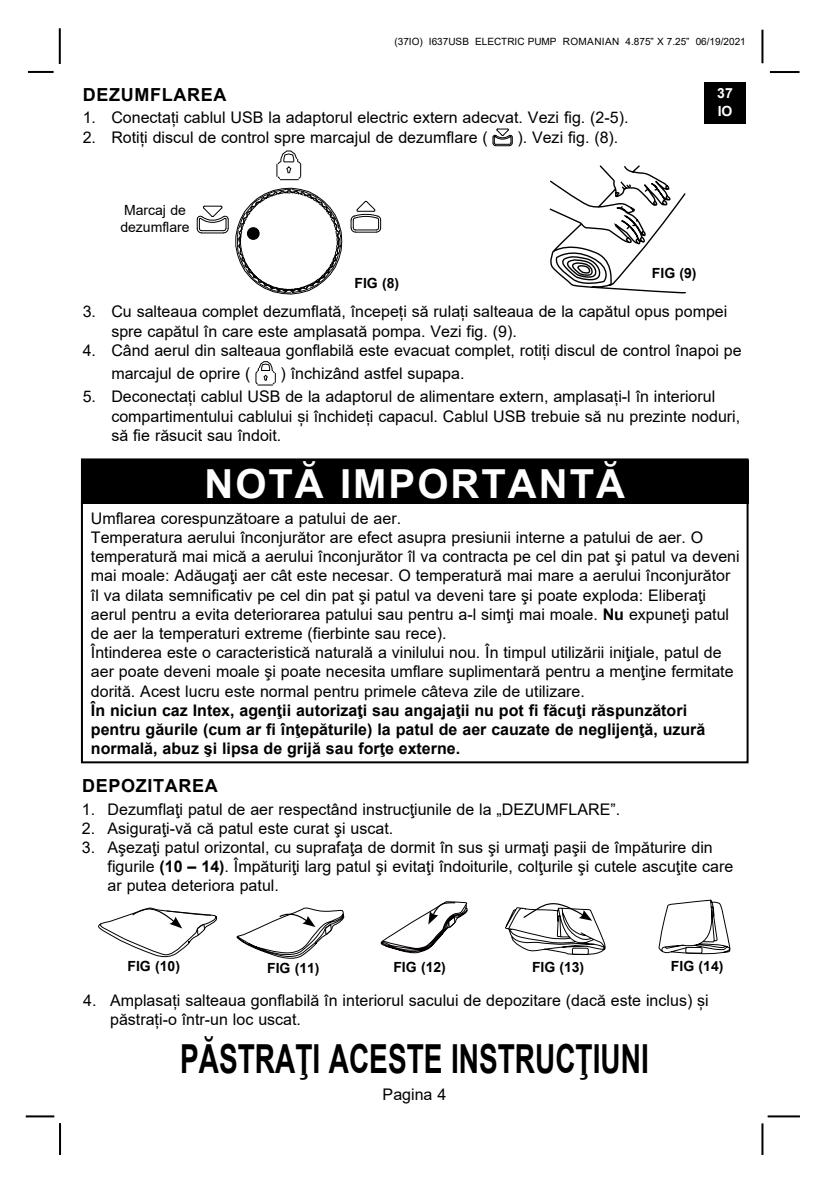
<style>
.page{position:relative;width:836px;height:1191px;background:#fff}
.page>*{position:absolute;margin:0;border:0;box-sizing:border-box;transform-origin:0 0}
.t1{font:700 40px "Arial";color:#000;scale:.7 1}
.t2{font:700 40px "Arial";letter-spacing:.05em;color:#fff}
.t3{font:700 18px "Arial";letter-spacing:.035em;color:#000}
.t4{font:16px/19.2px "Arial";color:#000}
.t5{font:700 16px/19.2px "Arial";color:#000}
.t6{font:700 14px "Arial";color:#000}
.t7{font:14px/16.8px "Arial";color:#000}
.t8{font:700 14px/18px "Arial";color:#fff}
.t9{font:10px "Arial";color:#000}
.s1{font-weight:700}
</style>
<div class="page">
<hr style="left:767px;top:1115px;width:32px;height:2px;background:#000">
<hr style="left:769px;top:71px;width:30px;height:2px;background:#000">
<hr style="left:761px;top:30px;width:2px;height:33px;background:#000">
<hr style="left:761px;top:1123px;width:2px;height:32px;background:#000">
<hr style="left:28px;top:71px;width:26px;height:2px;background:#000">
<hr style="left:59px;top:28px;width:2px;height:36px;background:#000">
<hr style="left:59px;top:1123px;width:2px;height:32px;background:#000">
<hr style="left:26px;top:1115px;width:28px;height:2px;background:#000">
<div style="left:704px;top:83px;width:41px;height:41px;background:#000"></div>
<svg style="left:492px;top:128px;width:20px;height:18px"></svg>
<svg style="left:255px;top:361px;width:21px;height:25px"></svg>
<svg style="left:549px;top:165px;width:136px;height:128px"></svg>
<svg style="left:276px;top:150px;width:25px;height:30px"></svg>
<svg style="left:235px;top:188px;width:107px;height:107px"></svg>
<div style="left:247px;top:228px;width:12px;height:11px;background:#020202;border-radius:50%"></div>
<div style="left:247px;top:227px;width:12px;height:13px;border:1px solid #000;border-radius:50%"></div>
<svg style="left:196px;top:205px;width:33px;height:29px"></svg>
<svg style="left:350px;top:201px;width:31px;height:32px"></svg>
<svg style="left:658px;top:899px;width:72px;height:55px"></svg>
<svg style="left:380px;top:901px;width:87px;height:53px"></svg>
<svg style="left:98px;top:907px;width:247px;height:52px"></svg>
<svg style="left:505px;top:903px;width:101px;height:52px"></svg>
<div style="left:81px;top:458px;width:667px;height:305px;border:2px solid #000"></div>
<div style="left:81px;top:460px;width:667px;height:44px;background:#000"></div>
<p class="t9" style="left:394px;top:35px;width:353px">(37IO) I637USB ELECTRIC PUMP Romanian 4.875” X 7.25” 06/19/2021</p>
<p class="t3" style="left:83px;top:82px;width:145px">DEZUMFLAREA</p>
<p class="t4" style="left:83px;top:108px;width:547px">1. Conectați cablul USB la adaptorul electric extern adecvat. Vezi fig. (2-5).</p>
<p class="t4" style="left:83px;top:128px;width:406px">2. Rotiți discul de control spre marcajul de dezumflare (</p>
<p class="t4" style="left:517px;top:128px;width:102px">). Vezi fig. (8).</p>
<p class="t7" style="left:120px;top:201px;width:71px">Marcaj de dezumflare</p>
<p class="t6" style="left:354px;top:273px;width:46px">FIG (8)</p>
<p class="t8" style="left:717px;top:85px;width:17px">37<br>IO</p>
<p class="t6" style="left:651px;top:263px;width:46px">FIG (9)</p>
<p class="t4" style="left:111px;top:302px;width:617px;text-indent:-29px">3. Cu salteaua complet dezumflată, începeți să rulați salteaua de la capătul opus pompei spre capătul în care este amplasată pompa. Vezi fig. (9).</p>
<p class="t4" style="left:111px;top:338px;width:631px;line-height:23.2px;text-indent:-29px">4. Când aerul din salteaua gonflabilă este evacuat complet, rotiți discul de control înapoi pe marcajul de oprire (</p>
<p class="t4" style="left:280px;top:364px;width:185px">) închizând astfel supapa.</p>
<p class="t4" style="left:111px;top:387px;width:630px;text-indent:-29px">5. Deconectați cablul USB de la adaptorul de alimentare extern, amplasați-l în interiorul compartimentului cablului și închideți capacul. Cablul USB trebuie să nu prezinte noduri, să fie răsucit sau îndoit.</p>
<h1 class="t2" style="left:204px;top:455px;width:422px">NOTĂ IMPORTANTĂ</h1>
<p class="t4" style="left:91px;top:508px;width:650px">Umflarea corespunzătoare a patului de aer.<br>Temperatura aerului înconjurător are efect asupra presiunii interne a patului de aer. O temperatură mai mică a aerului înconjurător îl va contracta pe cel din pat şi patul va deveni mai moale: Adăugaţi aer cât este necesar. O temperatură mai mare a aerului înconjurător îl va dilata semnificativ pe cel din pat şi patul va deveni tare şi poate exploda: Eliberaţi aerul pentru a evita deteriorarea patului sau pentru a-l simţi mai moale. <span class="s1">Nu</span> expuneţi patul de aer la temperaturi extreme (fierbinte sau rece).<br>Întinderea este o caracteristică naturală a vinilului nou. În timpul utilizării iniţiale, patul de aer poate deveni moale şi poate necesita umflare suplimentară pentru a menţine fermitate dorită. Acest lucru este normal pentru primele câteva zile de utilizare.</p>
<p class="t5" style="left:91px;top:700px;width:615px">În niciun caz Intex, agenţii autorizaţi sau angajaţii nu pot fi făcuţi răspunzători pentru găurile (cum ar fi înţepăturile) la patul de aer cauzate de neglijenţă, uzură normală, abuz şi lipsa de grijă sau forţe externe.</p>
<p class="t3" style="left:82px;top:773px;width:137px">DEPOZITAREA</p>
<p class="t4" style="left:82px;top:799px;width:539px">1. Dezumflaţi patul de aer respectând instrucţiunile de la „DEZUMFLARE”.</p>
<p class="t4" style="left:82px;top:818px;width:313px">2. Asiguraţi-vă că patul este curat şi uscat.</p>
<p class="t4" style="left:107px;top:837px;width:627px;text-indent:-26px">3. Aşezaţi patul orizontal, cu suprafaţa de dormit în sus şi urmaţi paşii de împăturire din figurile <span class="s1">(10 – 14)</span>. Împăturiţi larg patul şi evitaţi îndoiturile, colţurile şi cutele ascuţite care ar putea deteriora patul.</p>
<p class="t6" style="left:127px;top:956px;width:54px">FIG (10)</p>
<p class="t6" style="left:267px;top:957px;width:54px">FIG (11)</p>
<p class="t6" style="left:393px;top:957px;width:54px">FIG (12)</p>
<p class="t6" style="left:532px;top:957px;width:54px">FIG (13)</p>
<p class="t6" style="left:670px;top:956px;width:54px">FIG (14)</p>
<p class="t4" style="left:110px;top:990px;width:600px;text-indent:-27px">4. Amplasați salteaua gonflabilă în interiorul sacului de depozitare (dacă este inclus) și păstrați-o într-un loc uscat.</p>
<h1 class="t1" style="left:180px;top:1030px;width:670px">PĂSTRAŢI ACESTE INSTRUCŢIUNI</h1>
<p class="t4" style="left:382px;top:1084px;width:65px">Pagina 4</p>
</div>
